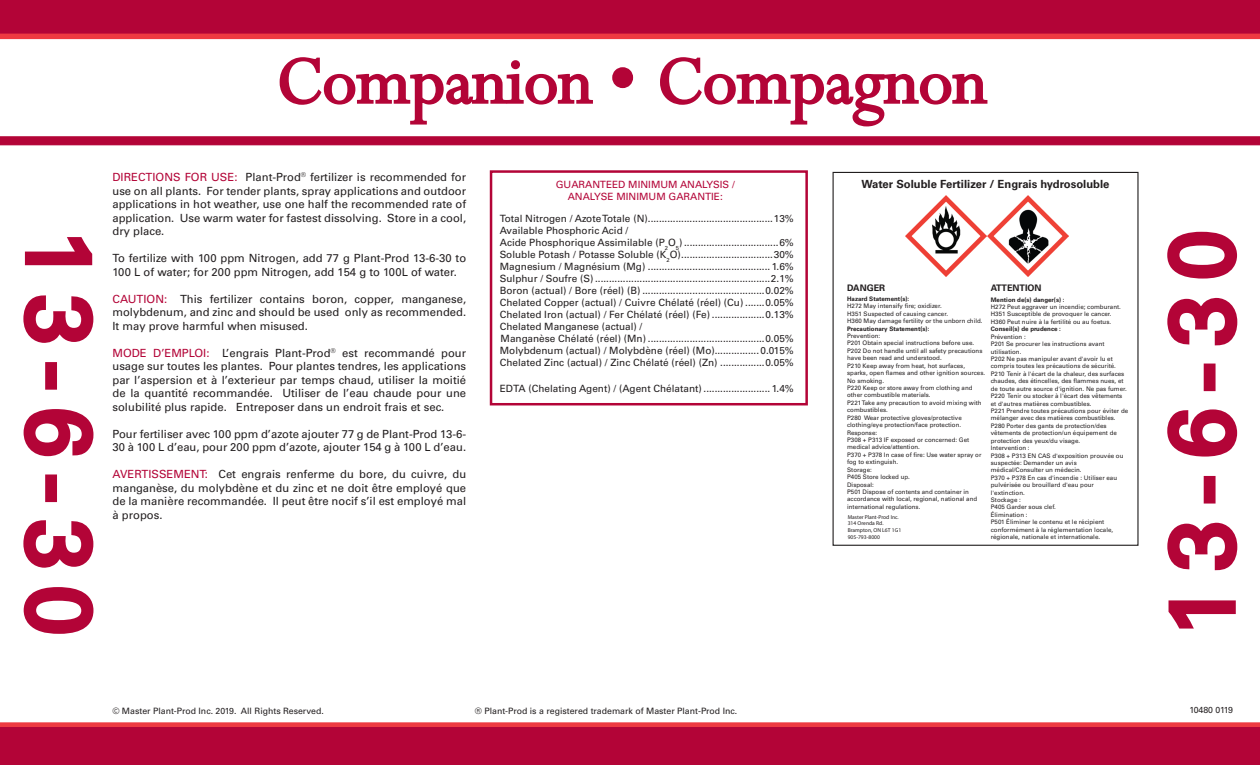
<style>
.page{position:relative;width:1260px;height:765px;background:#fff}
.page>*{position:absolute;margin:0;border:0;box-sizing:border-box;transform-origin:0 0}
.t1{font:90px "Univers LT Std";letter-spacing:.175em;color:#b30437}
.t2{font:75px "Perpetua";color:#b30437}
.t3{font:11.25px/13.5px "Univers LT Std";color:#231f20;text-align:justify}
.t4{font:700 11.25px "Univers LT Std";color:#231f20}
.t5{font:10px "Univers LT Std";color:#231f20}
.t6{font:10px "Univers LT Std";color:#b30437}
.t7{font:700 9px "Univers LT Std";color:#231f20}
.t8{font:8.75px "Univers LT Std";color:#231f20}
.t9{font:8.75px "Univers LT Std";letter-spacing:-.055em;color:#231f20}
.t10{font:6.12px/7.4px "Univers LT Std";color:#231f20}
.t11{font:5.62px/6.8px "Myriad Pro";color:#231f20}
.s1{font-weight:700}
.s2{color:#b30437}
</style>
<div class="page">
<svg style="left:0;top:136px;width:1260px;height:9px;background:#b40a3c"></svg>
<svg style="left:0;top:722px;width:1260px;height:5px;background:#ef474d"></svg>
<div style="left:0;top:34px;width:1260px;height:5px;background:#ee3a41"></div>
<div style="left:0;top:727px;width:1260px;height:38px;background:#b30437"></div>
<div style="left:0;top:0;width:1260px;height:34px;background:#b30437"></div>
<div style="left:490px;top:170px;width:318px;height:235px;border:2px solid #b30437"></div>
<svg style="left:24px;top:237px;width:69px;height:29px"></svg>
<svg style="left:23px;top:295px;width:71px;height:48px"></svg>
<div style="left:45px;top:362px;width:12px;height:28px;border:5px solid #b30437"></div>
<svg style="left:23px;top:409px;width:71px;height:48px"></svg>
<div style="left:45px;top:474px;width:12px;height:28px;border:5px solid #b30437"></div>
<svg style="left:23px;top:520px;width:71px;height:48px"></svg>
<svg style="left:23px;top:587px;width:71px;height:47px"></svg>
<svg style="left:279px;top:57px;width:314px;height:68px"></svg>
<svg style="left:612px;top:67px;width:22px;height:22px"></svg>
<svg style="left:660px;top:57px;width:328px;height:70px"></svg>
<div style="left:833px;top:172px;width:306px;height:374px;border:1px solid #211e1e"></div>
<img style="left:905px;top:196px;width:163px;height:81px">
<svg style="left:1168px;top:600px;width:68px;height:29px"></svg>
<svg style="left:1167px;top:522px;width:71px;height:49px"></svg>
<div style="left:1204px;top:476px;width:12px;height:28px;border:5px solid #b30437"></div>
<svg style="left:1167px;top:409px;width:71px;height:48px"></svg>
<div style="left:1204px;top:364px;width:12px;height:27px;border:5px solid #b30437"></div>
<svg style="left:1167px;top:297px;width:71px;height:49px"></svg>
<svg style="left:1167px;top:231px;width:71px;height:48px"></svg>
<p class="t1" style="left:113px;top:230px;width:407px;rotate:90deg">13-6-30</p>
<p class="t2" style="left:276px;top:34px;width:712px">Companion <span class="s1">•</span> Compagnon</p>
<p class="t3" style="left:112px;top:170px;width:355px"><span class="s2">DIRECTIONS FOR USE:</span> Plant-Prod<sup>®</sup> fertilizer is recommended for use on all plants. For tender plants, spray applications and outdoor applications in hot weather, use one half the recommended rate of application. Use warm water for fastest dissolving. Store in a cool, dry place.</p>
<p class="t3" style="left:112px;top:251px;width:355px">To fertilize with 100 ppm Nitrogen, add 77 g Plant-Prod 13-6-30 to<br>100 L of water; for 200 ppm Nitrogen, add 154 g to 100L of water.</p>
<p class="t3" style="left:112px;top:292px;width:355px"><span class="s2">CAUTION:</span> This fertilizer contains boron, copper, manganese, molybdenum, and zinc and should be used only as recommended.<br>It may prove harmful when misused.</p>
<p class="t3" style="left:112px;top:346px;width:355px"><span class="s2">MODE D’EMPLOI:</span> L’engrais Plant-Prod<sup>®</sup> est recommandé pour usage sur toutes les plantes. Pour plantes tendres, les applications par l’aspersion et à l’exterieur par temps chaud, utiliser la moitié de la quantité recommandée. Utiliser de l’eau chaude pour une solubilité plus rapide. Entreposer dans un endroit frais et sec.</p>
<p class="t3" style="left:112px;top:427px;width:355px">Pour fertiliser avec 100 ppm d’azote ajouter 77 g de Plant-Prod 13-6-<br>30 à 100 L d’eau, pour 200 ppm d’azote, ajouter 154 g à 100 L d’eau.</p>
<p class="t3" style="left:112px;top:467px;width:355px"><span class="s2">AVERTISSEMENT:</span> Cet engrais renferme du bore, du cuivre, du manganèse, du molybdène et du zinc et ne doit être employé que de la manière recommandée. Il peut être nocif s’il est employé mal à propos.</p>
<p class="t6" style="left:556px;top:178px;width:181px">GUARANTEED MINIMUM ANALYSIS /</p>
<p class="t6" style="left:568px;top:190px;width:157px">ANALYSE MINIMUM GARANTIE:</p>
<p class="t5" style="left:500px;top:213px;width:296px">Total Nitrogen / Azote Totale (N).............................................13%</p>
<p class="t5" style="left:500px;top:225px;width:130px">Available Phosphoric Acid /</p>
<p class="t5" style="left:500px;top:237px;width:296px">Acide Phosphorique Assimilable (P<sub>2</sub>O<sub>5</sub>) ..................................6%</p>
<p class="t5" style="left:500px;top:249px;width:296px">Soluble Potash / Potasse Soluble (K<sub>2</sub>O).................................30%</p>
<p class="t5" style="left:500px;top:261px;width:296px">Magnesium / Magnésium (Mg) ............................................ 1.6%</p>
<p class="t5" style="left:500px;top:273px;width:296px">Sulphur / Soufre (S) ...............................................................2.1%</p>
<p class="t5" style="left:500px;top:285px;width:296px">Boron (actual) / Bore (réel) (B) ............................................0.02%</p>
<p class="t5" style="left:500px;top:297px;width:296px">Chelated Copper (actual) / Cuivre Chélaté (réel) (Cu) .......0.05%</p>
<p class="t5" style="left:500px;top:309px;width:296px">Chelated Iron (actual) / Fer Chélaté (réel) (Fe) ...................0.13%</p>
<p class="t5" style="left:500px;top:321px;width:144px">Chelated Manganese (actual) /</p>
<p class="t5" style="left:501px;top:333px;width:295px">Manganèse Chélaté (réel) (Mn) ..........................................0.05%</p>
<p class="t5" style="left:500px;top:345px;width:296px">Molybdenum (actual) / Molybdène (réel) (Mo)................ 0.015%</p>
<p class="t5" style="left:500px;top:357px;width:296px">Chelated Zinc (actual) / Zinc Chélaté (réel) (Zn) ................0.05%</p>
<p class="t5" style="left:500px;top:382px;width:296px">EDTA (Chelating Agent) / (Agent Chélatant) ........................ 1.4%</p>
<p class="t4" style="left:862px;top:178px;width:249px">Water Soluble Fertilizer / Engrais hydrosoluble</p>
<p class="t7" style="left:847px;top:282px;width:39px">DANGER</p>
<p class="t10" style="left:847px;top:295px;width:139px"><span class="s1">Hazard Statement(s):<br></span>H272 May intensify fire; oxidizer.<br>H351 Suspected of causing cancer.<br>H360 May damage fertility or the unborn child.<br><span class="s1">Precautionary Statement(s):<br></span>Prevention:<br>P201 Obtain special instructions before use.<br>P202 Do not handle until all safety precautions have been read and understood.<br>P210 Keep away from heat, hot surfaces, sparks, open flames and other ignition sources.<br>No smoking.<br>P220 Keep or store away from clothing and other combustible materials.<br>P221 Take any precaution to avoid mixing with combustibles.<br>P280 Wear protective gloves/protective clothing/eye protection/face protection.<br>Response:<br>P308 + P313 IF exposed or concerned: Get medical advice/attention.<br>P370 + P378 In case of fire: Use water spray or fog to extinguish.<br>Storage:<br>P405 Store locked up.<br>Disposal:<br>P501 Dispose of contents and container in accordance with local, regional, national and international regulations.</p>
<p class="t7" style="left:991px;top:282px;width:52px">ATTENTION</p>
<p class="t10" style="left:991px;top:296px;width:139px"><span class="s1">Mention de(s) danger(s) :<br></span>H272 Peut aggraver un incendie; comburant.<br>H351 Susceptible de provoquer le cancer.<br>H360 Peut nuire à la fertilité ou au foetus.<br><span class="s1">Conseil(s) de prudence :<br></span>Prévention :<br>P201 Se procurer les instructions avant utilisation.<br>P202 Ne pas manipuler avant d'avoir lu et compris toutes les précautions de sécurité.<br>P210 Tenir à l'écart de la chaleur, des surfaces chaudes, des étincelles, des flammes nues, et de toute autre source d'ignition. Ne pas fumer.<br>P220 Tenir ou stocker à l'écart des vêtements et d'autres matières combustibles.<br>P221 Prendre toutes précautions pour éviter de mélanger avec des matières combustibles.<br>P280 Porter des gants de protection/des vêtements de protection/un équipement de protection des yeux/du visage.<br>Intervention :<br>P308 + P313 EN CAS d'exposition prouvée ou suspectée: Demander un avis médical/Consulter un médecin.<br>P370 + P378 En cas d'incendie : Utiliser eau pulvérisée ou brouillard d'eau pour l'extinction.<br>Stockage :<br>P405 Garder sous clef.<br>Élimination :<br>P501 Éliminer le contenu et le récipient conformément à la réglementation locale, régionale, nationale et internationale.</p>
<p class="t11" style="left:848px;top:513px;width:55px">Master Plant-Prod Inc.<br>314 Orenda Rd.<br>Brampton, ON L6T 1G1<br>905-793-8000</p>
<p class="t8" style="left:112px;top:706px;width:213px">© Master Plant-Prod Inc. 2019. All Rights Reserved.</p>
<p class="t8" style="left:475px;top:706px;width:264px">® Plant-Prod is a registered trademark of Master Plant-Prod Inc.</p>
<p class="t1" style="left:1148px;top:636px;width:407px;rotate:-90deg">13-6-30</p>
<p class="t9" style="left:1189px;top:705px;width:45px">10480 0119</p>
</div>
